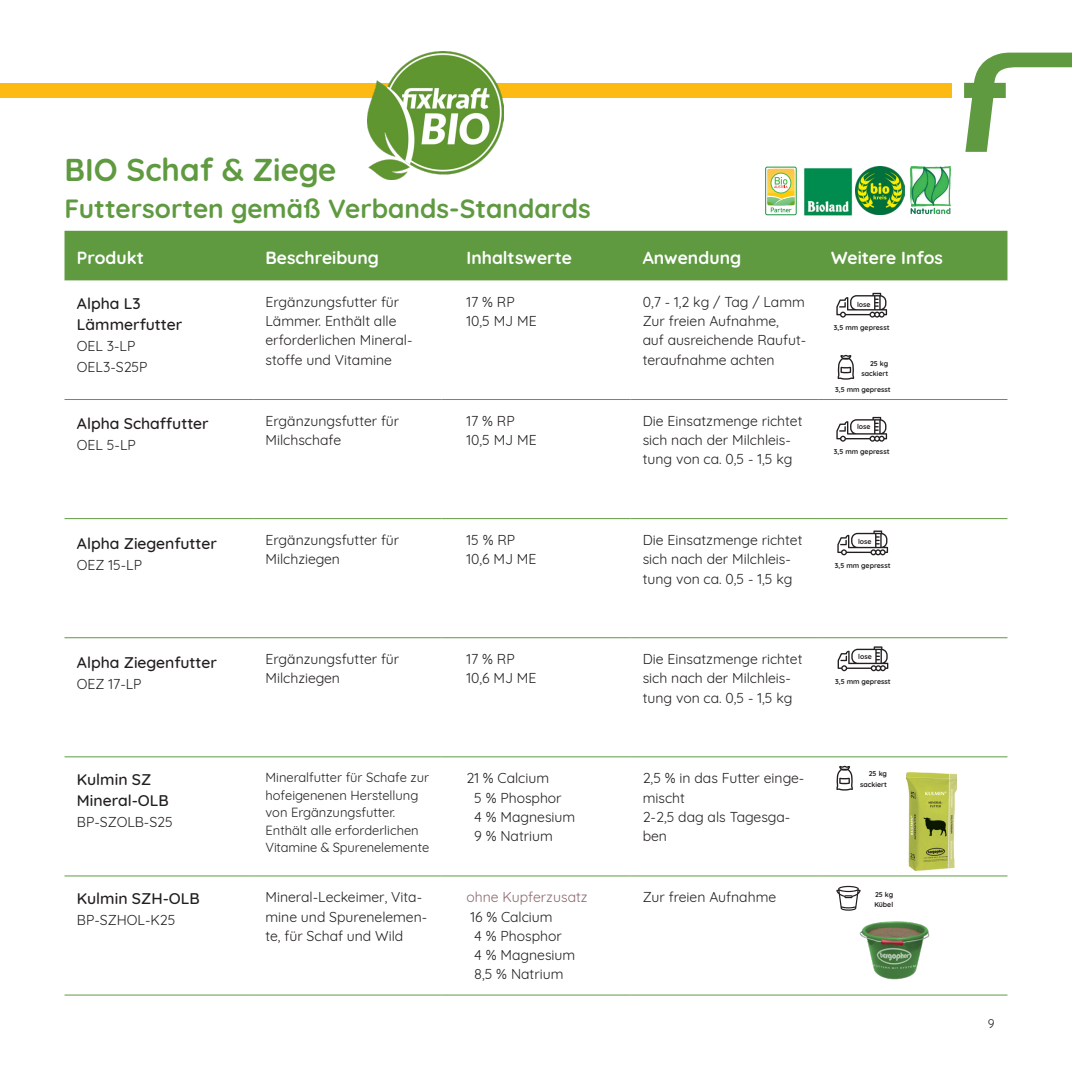
<style>
.page{position:relative;width:1072px;height:1072px;background:#fff}
.page>*{position:absolute;margin:0;border:0;box-sizing:border-box;transform-origin:0 0}
.t1{font:700 31.5px "Quicksand";color:#5f9a41}
.t2{font:700 26.25px "Quicksand";color:#5f9a41}
.t3{font:700 17.5px "Quicksand";color:#fff}
.Produktname{font:500 15.75px/21px "Quicksand";color:#231f20}
.Artikelnummer{font:14px/19.2px "Quicksand";color:#231f20}
.t4{font:14px "Quicksand";color:#8b696f}
.t5{font:12.95px/17.5px "Quicksand";color:#231f20}
.t6{font:12.25px "Quicksand";color:#231f20}
.t7{font:700 7px "Quicksand";color:#231f20}
</style>
<div class="page">
<div style="left:64px;top:231px;width:943px;height:49px;background:#5f9a41"></div>
<hr style="left:64px;top:399px;width:189px;height:1px;background:#5f9a41">
<hr style="left:253px;top:399px;width:188px;height:1px;background:#5f9a41">
<hr style="left:441px;top:399px;width:189px;height:1px;background:#5f9a41">
<hr style="left:630px;top:399px;width:189px;height:1px;background:#5f9a41">
<hr style="left:819px;top:399px;width:188px;height:1px;background:#5f9a41">
<hr style="left:64px;top:518px;width:189px;height:1px;background:#5f9a41">
<hr style="left:253px;top:518px;width:188px;height:1px;background:#5f9a41">
<hr style="left:441px;top:518px;width:189px;height:1px;background:#5f9a41">
<hr style="left:630px;top:518px;width:189px;height:1px;background:#5f9a41">
<hr style="left:819px;top:518px;width:188px;height:1px;background:#5f9a41">
<hr style="left:64px;top:637px;width:189px;height:1px;background:#5f9a41">
<hr style="left:253px;top:637px;width:188px;height:1px;background:#5f9a41">
<hr style="left:441px;top:637px;width:189px;height:1px;background:#5f9a41">
<hr style="left:630px;top:637px;width:189px;height:1px;background:#5f9a41">
<hr style="left:819px;top:637px;width:188px;height:1px;background:#5f9a41">
<hr style="left:64px;top:756px;width:189px;height:1px;background:#5f9a41">
<hr style="left:253px;top:756px;width:188px;height:1px;background:#5f9a41">
<hr style="left:441px;top:756px;width:189px;height:1px;background:#5f9a41">
<hr style="left:630px;top:756px;width:189px;height:1px;background:#5f9a41">
<hr style="left:819px;top:756px;width:188px;height:1px;background:#5f9a41">
<hr style="left:64px;top:875px;width:189px;height:1px;background:#5f9a41">
<hr style="left:253px;top:875px;width:188px;height:1px;background:#5f9a41">
<hr style="left:441px;top:875px;width:189px;height:1px;background:#5f9a41">
<hr style="left:630px;top:875px;width:189px;height:1px;background:#5f9a41">
<hr style="left:819px;top:875px;width:188px;height:1px;background:#5f9a41">
<hr style="left:64px;top:994px;width:189px;height:1px;background:#5f9a41">
<hr style="left:253px;top:994px;width:188px;height:1px;background:#5f9a41">
<hr style="left:441px;top:994px;width:189px;height:1px;background:#5f9a41">
<hr style="left:630px;top:994px;width:189px;height:1px;background:#5f9a41">
<hr style="left:819px;top:994px;width:188px;height:1px;background:#5f9a41">
<img style="left:859px;top:921px;width:71px;height:59px">
<svg style="left:836px;top:293px;width:51px;height:24px"></svg>
<svg style="left:836px;top:417px;width:51px;height:24px"></svg>
<svg style="left:837px;top:355px;width:17px;height:24px"></svg>
<svg style="left:837px;top:530px;width:51px;height:25px"></svg>
<svg style="left:836px;top:765px;width:17px;height:25px"></svg>
<svg style="left:836px;top:885px;width:24px;height:25px"></svg>
<img style="left:855px;top:166px;width:44px;height:49px">
<img style="left:804px;top:168px;width:48px;height:48px">
<svg style="left:765px;top:167px;width:31px;height:48px"></svg>
<div style="left:765px;top:167px;width:31px;height:48px;border:1px solid #1b953e;border-radius:2px"></div>
<svg style="left:767px;top:169px;width:27px;height:43px"></svg>
<img style="left:910px;top:166px;width:41px;height:49px">
<svg style="left:964px;top:53px;width:107px;height:99px"></svg>
<div style="left:0;top:83px;width:951px;height:15px;background:#fcba13"></div>
<img style="left:367px;top:52px;width:136px;height:127px">
<svg style="left:837px;top:646px;width:51px;height:25px"></svg>
<img style="left:906px;top:772px;width:50px;height:98px">
<p class="t1" style="left:64px;top:144px;width:273px">BIO Schaf &amp; Ziege</p>
<p class="t2" style="left:64px;top:187px;width:527px">Futtersorten gemäß Verbands-Standards</p>
<p class="t3" style="left:77px;top:244px;width:69px">Produkt</p>
<p class="t3" style="left:265px;top:244px;width:115px">Beschreibung</p>
<p class="t3" style="left:466px;top:244px;width:107px">Inhaltswerte</p>
<p class="t3" style="left:642px;top:244px;width:100px">Anwendung</p>
<p class="t3" style="left:831px;top:244px;width:113px">Weitere Infos</p>
<p class="Produktname" style="left:77px;top:291px;width:65px">Alpha L3</p>
<p class="Produktname" style="left:77px;top:312px;width:107px">Lämmerfutter</p>
<p class="Artikelnummer" style="left:77px;top:334px;width:60px">OEL 3-LP</p>
<p class="Artikelnummer" style="left:77px;top:355px;width:72px">OEL3-S25P</p>
<p class="Artikelnummer" style="left:642px;top:291px;width:165px">0,7 - 1,2 kg / Tag / Lamm<br>Zur freien Aufnahme,<br>auf ausreichende Raufut&shy;teraufnahme achten</p>
<p class="Artikelnummer" style="left:265px;top:291px;width:148px">Ergänzungsfutter für<br>Lämmer. Enthält alle erforderlichen Mineral&shy;stoffe und Vitamine</p>
<p class="Artikelnummer" style="left:466px;top:291px;width:50px">17 % RP</p>
<p class="t7" style="left:857px;top:298px;width:15px">lose</p>
<p class="t7" style="left:833px;top:322px;width:57px">3,5 mm gepresst</p>
<p class="Artikelnummer" style="left:466px;top:310px;width:72px">10,5 MJ ME</p>
<p class="t7" style="left:870px;top:357px;width:20px">25 kg</p>
<p class="t7" style="left:861px;top:368px;width:28px">sackiert</p>
<p class="t7" style="left:835px;top:384px;width:57px">3,5 mm gepresst</p>
<p class="Produktname" style="left:77px;top:412px;width:133px">Alpha Schaffutter</p>
<p class="Artikelnummer" style="left:77px;top:434px;width:60px">OEL 5-LP</p>
<p class="Artikelnummer" style="left:265px;top:410px;width:135px">Ergänzungsfutter für<br>Milchschafe</p>
<p class="Artikelnummer" style="left:466px;top:410px;width:50px">17 % RP</p>
<p class="Artikelnummer" style="left:466px;top:429px;width:72px">10,5 MJ ME</p>
<p class="Artikelnummer" style="left:642px;top:410px;width:161px">Die Einsatzmenge richtet sich nach der Milchleis&shy;tung von ca. 0,5 - 1,5 kg</p>
<p class="t7" style="left:857px;top:420px;width:15px">lose</p>
<p class="t7" style="left:833px;top:446px;width:57px">3,5 mm gepresst</p>
<p class="Produktname" style="left:77px;top:531px;width:142px">Alpha Ziegenfutter</p>
<p class="Artikelnummer" style="left:77px;top:553px;width:67px">OEZ 15-LP</p>
<p class="Artikelnummer" style="left:265px;top:529px;width:135px">Ergänzungsfutter für<br>Milchziegen</p>
<p class="Artikelnummer" style="left:466px;top:529px;width:50px">15 % RP</p>
<p class="Artikelnummer" style="left:466px;top:548px;width:71px">10,6 MJ ME</p>
<p class="Artikelnummer" style="left:642px;top:529px;width:161px">Die Einsatzmenge richtet sich nach der Milchleis&shy;tung von ca. 0,5 - 1,5 kg</p>
<p class="t7" style="left:858px;top:535px;width:15px">lose</p>
<p class="t7" style="left:834px;top:559px;width:57px">3,5 mm gepresst</p>
<p class="Produktname" style="left:77px;top:650px;width:142px">Alpha Ziegenfutter</p>
<p class="Artikelnummer" style="left:77px;top:672px;width:66px">OEZ 17-LP</p>
<p class="Artikelnummer" style="left:265px;top:648px;width:135px">Ergänzungsfutter für<br>Milchziegen</p>
<p class="Artikelnummer" style="left:466px;top:648px;width:50px">17 % RP</p>
<p class="Artikelnummer" style="left:466px;top:667px;width:71px">10,6 MJ ME</p>
<p class="Artikelnummer" style="left:642px;top:648px;width:161px">Die Einsatzmenge richtet sich nach der Milchleis&shy;tung von ca. 0,5 - 1,5 kg</p>
<p class="t7" style="left:858px;top:651px;width:15px">lose</p>
<p class="t7" style="left:835px;top:675px;width:57px">3,5 mm gepresst</p>
<p class="Produktname" style="left:77px;top:767px;width:93px">Kulmin SZ<br>Mineral-OLB</p>
<p class="Artikelnummer" style="left:77px;top:811px;width:97px">BP-SZOLB-S25</p>
<p class="t5" style="left:265px;top:767px;width:165px">Mineralfutter für Schafe zur hofeigenenen Herstellung von Ergänzungsfutter.<br>Enthält alle erforderlichen<br>Vitamine &amp; Spurenelemente</p>
<p class="Artikelnummer" style="left:466px;top:767px;width:84px">21 % Calcium</p>
<p class="Artikelnummer" style="left:474px;top:786px;width:89px">5 % Phosphor</p>
<p class="Artikelnummer" style="left:474px;top:805px;width:103px">4 % Magnesium</p>
<p class="Artikelnummer" style="left:474px;top:825px;width:80px">9 % Natrium</p>
<p class="Artikelnummer" style="left:642px;top:767px;width:163px">2,5 % in das Futter einge&shy;mischt</p>
<p class="Artikelnummer" style="left:642px;top:805px;width:149px">2-2,5 dag als Tagesga&shy;ben</p>
<p class="t7" style="left:869px;top:768px;width:20px">25 kg</p>
<p class="t7" style="left:860px;top:778px;width:28px">sackiert</p>
<p class="Produktname" style="left:77px;top:886px;width:124px">Kulmin SZH-OLB</p>
<p class="Artikelnummer" style="left:77px;top:909px;width:100px">BP-SZHOL-K25</p>
<p class="Artikelnummer" style="left:265px;top:886px;width:163px">Mineral-Leckeimer, Vita&shy;mine und Spurenelemen&shy;te, für Schaf und Wild</p>
<p class="t4" style="left:466px;top:886px;width:123px">ohne Kupferzusatz</p>
<p class="Artikelnummer" style="left:470px;top:905px;width:84px">16 % Calcium</p>
<p class="Artikelnummer" style="left:474px;top:924px;width:89px">4 % Phosphor</p>
<p class="Artikelnummer" style="left:474px;top:944px;width:103px">4 % Magnesium</p>
<p class="Artikelnummer" style="left:474px;top:963px;width:91px">8,5 % Natrium</p>
<p class="Artikelnummer" style="left:642px;top:886px;width:135px">Zur freien Aufnahme</p>
<p class="t7" style="left:875px;top:888px;width:20px">25 kg</p>
<p class="t7" style="left:874px;top:898px;width:20px">Kübel</p>
<p class="t6" style="left:987px;top:1014px;width:8px">9</p>
</div>
